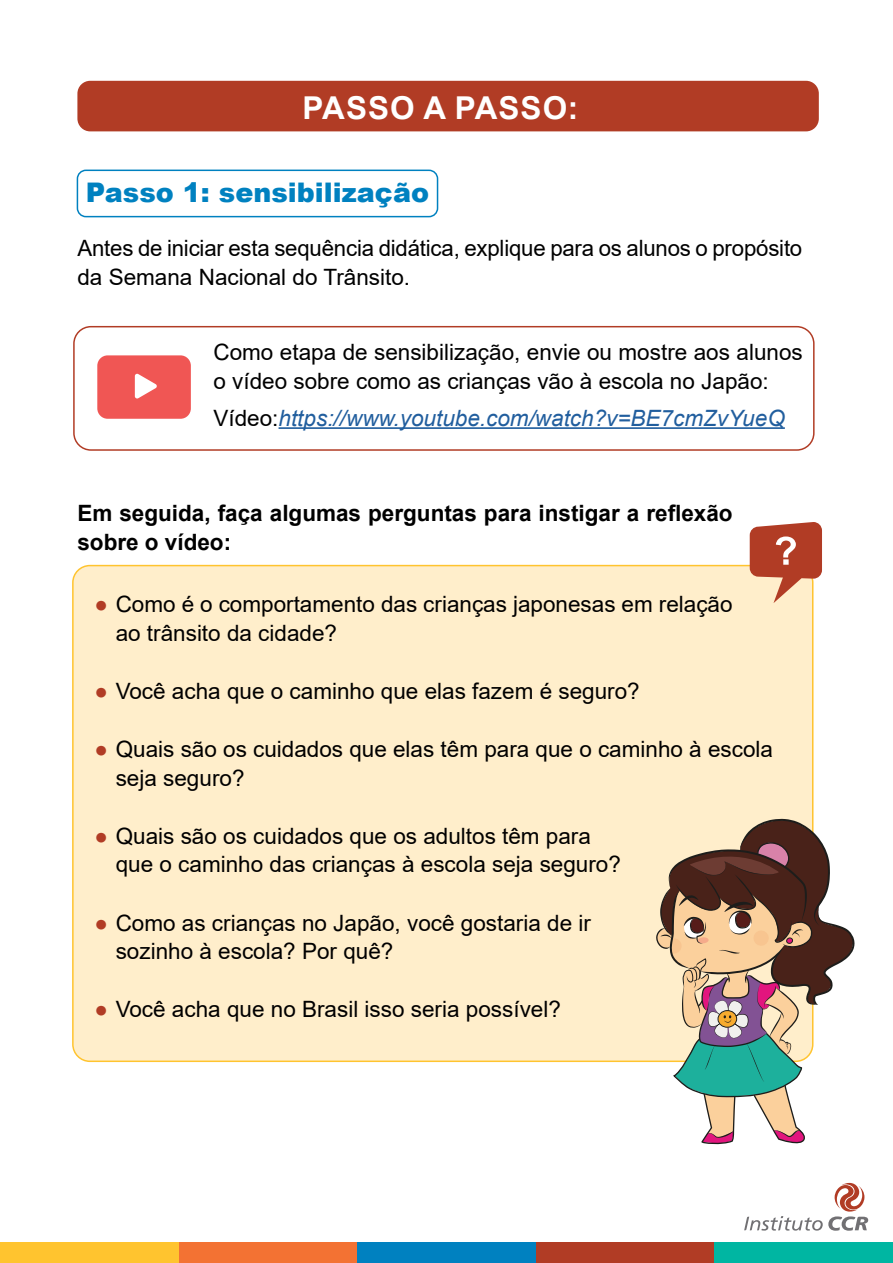
<style>
.page{position:relative;width:893px;height:1263px;background:#fff}
.page>*{position:absolute;margin:0;border:0;box-sizing:border-box;transform-origin:0 0}
.t1{font:700 31.5px "Arial";letter-spacing:.035em;color:#fff}
.t2{font:900 27px "Arial";color:#0081c0}
.t3{font:22.5px/28.5px "Arial";color:#000}
.t4{font:700 22.5px/28.5px "Arial";color:#000}
.t5{font:italic 22.5px "Arial";color:#215e9e}
.s1{font-style:normal;color:#000}
.s2{color:#b13c25}
</style>
<div class="page">
<svg style="left:744px;top:1183px;width:124px;height:48px"></svg>
<div style="left:179px;top:1242px;width:178px;height:21px;background:#f37233"></div>
<div style="left:357px;top:1242px;width:179px;height:21px;background:#0081c0"></div>
<div style="left:536px;top:1242px;width:178px;height:21px;background:#b13c25"></div>
<div style="left:714px;top:1242px;width:179px;height:21px;background:#00b6a2"></div>
<div style="left:0;top:1242px;width:179px;height:21px;background:#ffc42f"></div>
<div style="left:73px;top:566px;width:740px;height:495px;background:#ffeecb;border-radius:17px"></div>
<div style="left:77px;top:81px;width:742px;height:50px;background:#b13c25;border-radius:13px"></div>
<div style="left:77px;top:170px;width:361px;height:47px;border:2px solid #0081c0;border-radius:9px"></div>
<hr style="left:279px;top:427px;width:506px;height:2px;background:#215e9e">
<div style="left:73px;top:326px;width:742px;height:125px;border:2px solid #b13c25;border-radius:17px"></div>
<div style="left:97px;top:355px;width:94px;height:64px;background:#f05654;border-radius:10px"></div>
<svg style="left:135px;top:373px;width:22px;height:26px"></svg>
<svg style="left:654px;top:819px;width:201px;height:326px"></svg>
<svg style="left:750px;top:522px;width:72px;height:81px"></svg>
<h1 class="t1" style="left:302px;top:85px;width:277px">PASSO A PASSO:</h1>
<p class="t2" style="left:86px;top:173px;width:345px">Passo 1: sensibilização</p>
<p class="t3" style="left:77px;top:234px;width:726px">Antes de iniciar esta sequência didática, explique para os alunos o propósito da Semana Nacional do Trânsito.</p>
<p class="t3" style="left:213px;top:338px;width:591px">Como etapa de sensibilização, envie ou mostre aos alunos o vídeo sobre como as crianças vão à escola no Japão:</p>
<p class="t5" style="left:213px;top:403px;width:573px"><span class="s1">Vídeo:</span>https://www.youtube.com/watch?v=BE7cmZvYueQ</p>
<p class="t4" style="left:77px;top:499px;width:657px">Em seguida, faça algumas perguntas para instigar a reflexão sobre o vídeo:</p>
<p class="t3" style="left:116px;top:590px;width:618px;text-indent:-21px"><span class="s2">●</span> Como é o comportamento das crianças japonesas em relação ao trânsito da cidade?</p>
<p class="t3" style="left:94px;top:676px;width:547px"><span class="s2">●</span> Você acha que o caminho que elas fazem é seguro?</p>
<p class="t3" style="left:116px;top:735px;width:659px;text-indent:-21px"><span class="s2">●</span> Quais são os cuidados que elas têm para que o caminho à escola seja seguro?</p>
<p class="t3" style="left:116px;top:821px;width:507px;text-indent:-21px"><span class="s2">●</span> Quais são os cuidados que os adultos têm para que o caminho das crianças à escola seja seguro?</p>
<p class="t3" style="left:116px;top:908px;width:477px;text-indent:-21px"><span class="s2">●</span> Como as crianças no Japão, você gostaria de ir sozinho à escola? Por quê?</p>
<p class="t3" style="left:94px;top:995px;width:468px"><span class="s2">●</span> Você acha que no Brasil isso seria possível?</p>
</div>
